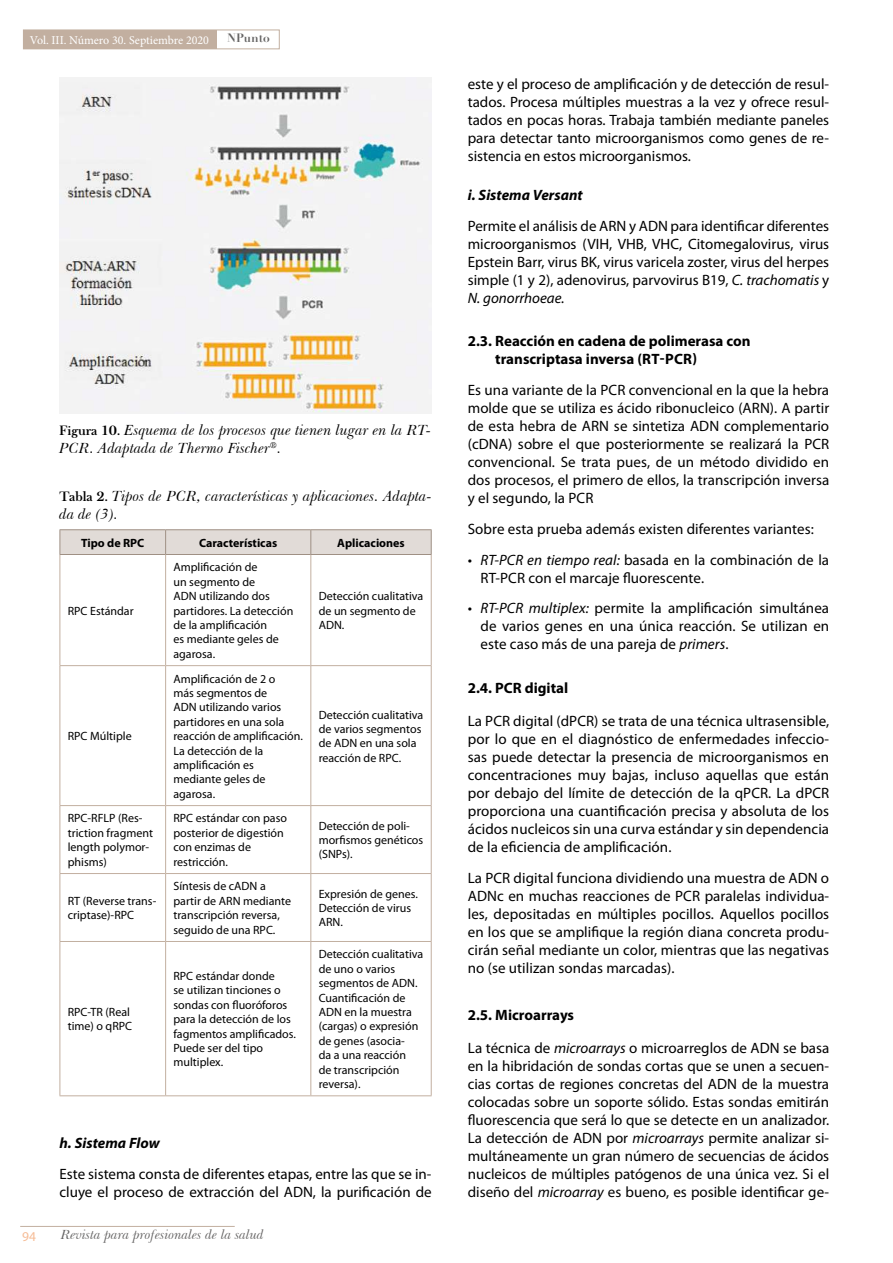
<style>
.page{position:relative;width:893px;height:1263px;background:#fff}
.page>*{position:absolute;margin:0;border:0;box-sizing:border-box;transform-origin:0 0}
.t1{font:15px/18px "Myriad Pro";color:#000;text-align:justify}
.t2{font:italic 15px/18px "Baskerville BT";color:#000}
.t3{font:700 15px/18px "Myriad Pro";color:#000}
.t4{font:italic 700 15px "Myriad Pro";color:#000}
.t5{font:italic 13.5px "Baskerville BT";color:#646363}
.t6{font:13.5px "Myriad Pro";color:#f6bc96}
.t7{font:12px/14.4px "Myriad Pro";color:#000}
.t8{font:700 12px "Myriad Pro";color:#000}
.t9{font:12px "Minion Pro";color:#fff}
.t10{font:700 12px "Didot LH";color:#646363}
.s1{font-family:"Baskerville F";font-weight:700;font-style:normal;font-size:13.5px}
.s2{font-style:italic}
.s3{font-weight:700}
</style>
<div class="page">
<div style="left:23px;top:30px;width:256px;height:19px;border:1px solid #c2afa0"></div>
<div style="left:23px;top:30px;width:194px;height:19px;background:#c2afa0"></div>
<hr style="left:20px;top:1226px;width:215px;height:1px;background:#c2afa0">
<img style="left:60px;top:78px;width:372px;height:336px">
<div style="left:60px;top:530px;width:372px;height:24px;background:#e1dbd7"></div>
<hr style="left:60px;top:529px;width:106px;height:1px;background:#9f9084">
<hr style="left:166px;top:529px;width:145px;height:1px;background:#9f9084">
<hr style="left:311px;top:529px;width:121px;height:1px;background:#9f9084">
<hr style="left:60px;top:554px;width:106px;height:1px;background:#9f9084">
<hr style="left:166px;top:554px;width:145px;height:1px;background:#9f9084">
<hr style="left:311px;top:554px;width:121px;height:1px;background:#9f9084">
<hr style="left:60px;top:555px;width:1px;height:110px;background:#c2afa0">
<hr style="left:165px;top:555px;width:1px;height:110px;background:#c2afa0">
<hr style="left:310px;top:555px;width:1px;height:110px;background:#c2afa0">
<hr style="left:431px;top:555px;width:1px;height:110px;background:#c2afa0">
<hr style="left:60px;top:666px;width:1px;height:139px;background:#c2afa0">
<hr style="left:165px;top:666px;width:1px;height:139px;background:#c2afa0">
<hr style="left:310px;top:666px;width:1px;height:139px;background:#c2afa0">
<hr style="left:431px;top:666px;width:1px;height:139px;background:#c2afa0">
<hr style="left:60px;top:806px;width:1px;height:67px;background:#c2afa0">
<hr style="left:165px;top:806px;width:1px;height:67px;background:#c2afa0">
<hr style="left:310px;top:806px;width:1px;height:67px;background:#c2afa0">
<hr style="left:431px;top:806px;width:1px;height:67px;background:#c2afa0">
<hr style="left:60px;top:874px;width:1px;height:67px;background:#c2afa0">
<hr style="left:165px;top:874px;width:1px;height:67px;background:#c2afa0">
<hr style="left:310px;top:874px;width:1px;height:67px;background:#c2afa0">
<hr style="left:431px;top:874px;width:1px;height:67px;background:#c2afa0">
<hr style="left:60px;top:942px;width:1px;height:153px;background:#c2afa0">
<hr style="left:165px;top:942px;width:1px;height:153px;background:#c2afa0">
<hr style="left:310px;top:942px;width:1px;height:153px;background:#c2afa0">
<hr style="left:431px;top:942px;width:1px;height:153px;background:#c2afa0">
<hr style="left:60px;top:665px;width:106px;height:1px;background:#c2afa0">
<hr style="left:166px;top:665px;width:145px;height:1px;background:#c2afa0">
<hr style="left:311px;top:665px;width:121px;height:1px;background:#c2afa0">
<hr style="left:60px;top:805px;width:106px;height:1px;background:#c2afa0">
<hr style="left:166px;top:805px;width:145px;height:1px;background:#c2afa0">
<hr style="left:311px;top:805px;width:121px;height:1px;background:#c2afa0">
<hr style="left:60px;top:873px;width:106px;height:1px;background:#c2afa0">
<hr style="left:166px;top:873px;width:145px;height:1px;background:#c2afa0">
<hr style="left:311px;top:873px;width:121px;height:1px;background:#c2afa0">
<hr style="left:60px;top:941px;width:106px;height:1px;background:#c2afa0">
<hr style="left:166px;top:941px;width:145px;height:1px;background:#c2afa0">
<hr style="left:311px;top:941px;width:121px;height:1px;background:#c2afa0">
<hr style="left:60px;top:1095px;width:106px;height:1px;background:#c2afa0">
<hr style="left:166px;top:1095px;width:145px;height:1px;background:#c2afa0">
<hr style="left:311px;top:1095px;width:121px;height:1px;background:#c2afa0">
<p class="t9" style="left:30px;top:32px;width:181px">Vol. III. Número 30. Septiembre 2020</p>
<p class="t10" style="left:227px;top:30px;width:44px">NPunto</p>
<p class="t2" style="left:59px;top:421px;width:374px"><span class="s1">Figura 10.</span> Esquema de los procesos que tienen lugar en la RT-<br>PCR. Adaptada de Thermo Fischer<sup>®</sup>.</p>
<p class="t2" style="left:60px;top:487px;width:374px"><span class="s1">Tabla 2.</span> Tipos de PCR, características y aplicaciones. Adapta&shy;da de (3).</p>
<p class="t8" style="left:81px;top:536px;width:65px">Tipo de RPC</p>
<p class="t8" style="left:199px;top:536px;width:80px">Características</p>
<p class="t8" style="left:337px;top:536px;width:69px">Aplicaciones</p>
<p class="t7" style="left:68px;top:603px;width:67px">RPC Estándar</p>
<p class="t7" style="left:68px;top:729px;width:65px">RPC Múltiple</p>
<p class="t7" style="left:173px;top:560px;width:121px">Amplificación de<br>un segmento de<br>ADN utilizando dos partidores. La detección de la amplificación<br>es mediante geles de agarosa.</p>
<p class="t7" style="left:173px;top:671px;width:131px">Amplificación de 2 o<br>más segmentos de<br>ADN utilizando varios partidores en una sola reacción de amplificación.<br>La detección de la amplificación es mediante geles de agarosa.</p>
<p class="t7" style="left:319px;top:589px;width:106px">Detección cualitativa de un segmento de<br>ADN.</p>
<p class="t7" style="left:319px;top:707px;width:106px">Detección cualitativa de varios segmentos de ADN en una sola reacción de RPC.</p>
<p class="t7" style="left:68px;top:811px;width:87px">RPC-RFLP (Res&shy;triction fragment length polymor&shy;phisms)</p>
<p class="t7" style="left:173px;top:811px;width:115px">RPC estándar con paso posterior de digestión con enzimas de restricción.</p>
<p class="t7" style="left:319px;top:818px;width:106px">Detección de poli&shy;morfismos genéticos (SNPs).</p>
<p class="t7" style="left:68px;top:893px;width:90px">RT (Reverse trans&shy;criptase)-RPC</p>
<p class="t7" style="left:173px;top:879px;width:119px">Síntesis de cADN a partir de ARN mediante transcripción reversa, seguido de una RPC.</p>
<p class="t7" style="left:319px;top:886px;width:101px">Expresión de genes.<br>Detección de virus<br>ARN.</p>
<p class="t7" style="left:68px;top:1004px;width:66px">RPC-TR (Real time) o qRPC</p>
<p class="t7" style="left:173px;top:968px;width:124px">RPC estándar donde<br>se utilizan tinciones o sondas con fluoróforos para la detección de los fagmentos amplificados.<br>Puede ser del tipo multiplex.</p>
<p class="t7" style="left:319px;top:947px;width:106px">Detección cualitativa de uno o varios segmentos de ADN.<br>Cuantificación de<br>ADN en la muestra (cargas) o expresión de genes (asocia-<br>da a una reacción<br>de transcripción reversa).</p>
<p class="t4" style="left:60px;top:1134px;width:102px">h. Sistema Flow</p>
<p class="t1" style="left:60px;top:1164px;width:374px">Este sistema consta de diferentes etapas, entre las que se in&shy;cluye el proceso de extracción del ADN, la purificación de</p>
<p class="t6" style="left:22px;top:1228px;width:15px">94</p>
<p class="t5" style="left:61px;top:1227px;width:205px">Revista para profesionales de la salud</p>
<p class="t1" style="left:468px;top:75px;width:363px">este y el proceso de amplificación y de detección de resul&shy;tados. Procesa múltiples muestras a la vez y ofrece resul&shy;tados en pocas horas. Trabaja también mediante paneles para detectar tanto microorganismos como genes de re&shy;sistencia en estos microorganismos.</p>
<p class="t4" style="left:468px;top:187px;width:116px">i. Sistema Versant</p>
<p class="t1" style="left:468px;top:217px;width:363px">Permite el análisis de ARN y ADN para identificar diferentes microorganismos (VIH, VHB, VHC, Citomegalovirus, virus Epstein Barr, virus BK, virus varicela zoster, virus del herpes simple (1 y 2), adenovirus, parvovirus B19, <span class="s2">C. trachomatis</span> y <span class="s2">N. gonorrhoeae.</span></p>
<p class="t3" style="left:495px;top:333px;width:257px;text-indent:-27px">2.3. Reacción en cadena de polimerasa con transcriptasa inversa (RT-PCR)</p>
<p class="t1" style="left:468px;top:381px;width:363px">Es una variante de la PCR convencional en la que la hebra molde que se utiliza es ácido ribonucleico (ARN). A partir de esta hebra de ARN se sintetiza ADN complementario (cDNA) sobre el que posteriormente se realizará la PCR convencional. Se trata pues, de un método dividido en dos procesos, el primero de ellos, la transcripción inversa y el segundo, la PCR</p>
<p class="t1" style="left:468px;top:520px;width:348px">Sobre esta prueba además existen diferentes variantes:</p>
<p class="t1" style="left:480px;top:550px;width:350px;text-indent:-13px"><span class="s2">• RT-PCR en tiempo real:</span> basada en la combinación de la<br>RT-PCR con el marcaje fluorescente.</p>
<p class="t1" style="left:480px;top:599px;width:350px;text-indent:-13px"><span class="s2">• RT-PCR multiplex:</span> permite la amplificación simultánea de varios genes en una única reacción. Se utilizan en este caso más de una pareja de <span class="s2">primers</span>.</p>
<p class="t3" style="left:468px;top:679px;width:102px">2.4. PCR digital</p>
<p class="t1" style="left:468px;top:711px;width:363px">La PCR digital (dPCR) se trata de una técnica ultrasensible, por lo que en el diagnóstico de enfermedades infeccio&shy;sas puede detectar la presencia de microorganismos en concentraciones muy bajas, incluso aquellas que están por debajo del límite de detección de la qPCR. La dPCR proporciona una cuantificación precisa y absoluta de los ácidos nucleicos sin una curva estándar y sin dependencia de la eficiencia de amplificación.</p>
<p class="t1" style="left:468px;top:868px;width:363px">La PCR digital funciona dividiendo una muestra de ADN o ADNc en muchas reacciones de PCR paralelas individua&shy;les, depositadas en múltiples pocillos. Aquellos pocillos en los que se amplifique la región diana concreta produ&shy;cirán señal mediante un color, mientras que las negativas no (se utilizan sondas marcadas).</p>
<p class="t1" style="left:468px;top:999px;width:363px;line-height:32.8px"><span class="s3">2.5. Microarrays<br></span>La técnica de <span class="s2">microarrays</span> o microarreglos de ADN se basa</p>
<p class="t1" style="left:468px;top:1057px;width:363px">en la hibridación de sondas cortas que se unen a secuen&shy;cias cortas de regiones concretas del ADN de la muestra colocadas sobre un soporte sólido. Estas sondas emitirán fluorescencia que será lo que se detecte en un analizador.<br>La detección de ADN por <span class="s2">microarrays</span> permite analizar si&shy;multáneamente un gran número de secuencias de ácidos nucleicos de múltiples patógenos de una única vez. Si el diseño del <span class="s2">microarray</span> es bueno, es posible identificar ge-</p>
</div>
